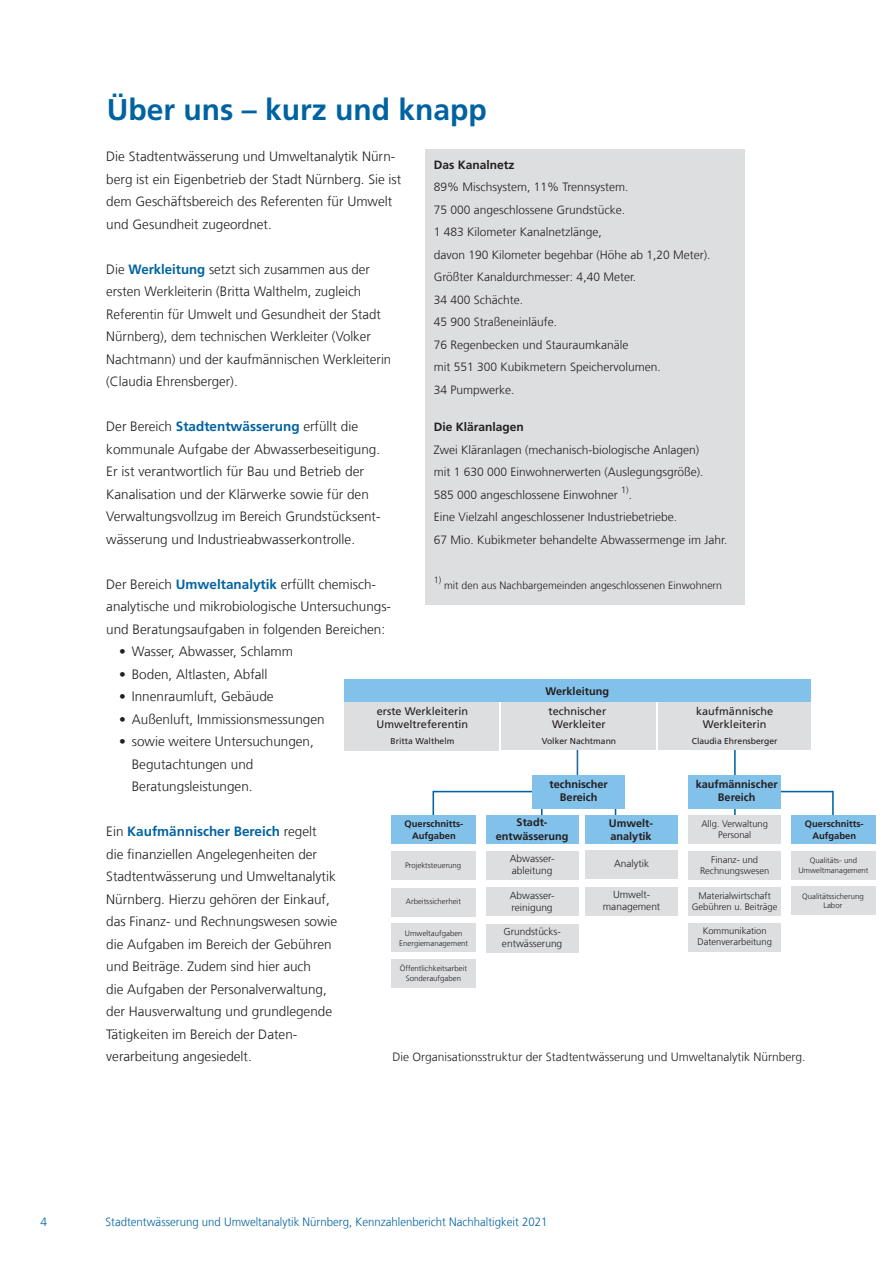
<style>
.page{position:relative;width:893px;height:1263px;background:#fff}
.page>*{position:absolute;margin:0;border:0;box-sizing:border-box;transform-origin:0 0}
.t1{font:700 30px "Frutiger LT Com";color:#0063a1}
.t2{font:300 13.5px/22.5px "Frutiger LT Com";color:#231f20}
.t3{font:300 12px/22.5px "Frutiger LT Com";color:#231f20}
.t4{font:300 12px "Frutiger LT Com";color:#0063a1;scale:.95 1}
.t5{font:700 12px "Frutiger LT Com";color:#231f20}
.t6{font:300 12px "Frutiger LT Com";color:#0063a1}
.t7{font:700 10.95px/13px "Frutiger LT Com";color:#231f20;text-align:center}
.t8{font:10.95px/13px "Frutiger LT Com";color:#231f20;text-align:center}
.t9{font:300 10.5px "Frutiger LT Com";color:#231f20}
.t10{font:300 10.2px/12.1px "Frutiger LT Com";color:#231f20}
.t11{font:300 9.3px/11.2px "Frutiger LT Com";color:#231f20;text-align:center}
.t12{font:700 9.3px/11.2px "Frutiger LT Com";color:#231f20;text-align:center}
.t13{font:300 9px "Frutiger LT Com";color:#231f20}
.t14{font:8.55px "Frutiger LT Com";color:#231f20}
.t15{font:300 7.8px/9.3px "Frutiger LT Com";color:#231f20;text-align:center}
.s1{font-weight:700;color:#0063a1}
</style>
<div class="page">
<div style="left:425px;top:149px;width:320px;height:456px;background:#dddee0"></div>
<hr style="left:577px;top:728px;width:1px;height:67px;background:#1e66a6">
<hr style="left:541px;top:798px;width:2px;height:28px;background:#0063a1">
<hr style="left:734px;top:740px;width:2px;height:82px;background:#0063a1">
<hr style="left:433px;top:791px;width:146px;height:1px;background:#0063a1">
<hr style="left:432px;top:791px;width:2px;height:27px;background:#0063a1">
<hr style="left:766px;top:791px;width:67px;height:1px;background:#0063a1">
<hr style="left:832px;top:791px;width:2px;height:27px;background:#0063a1">
<div style="left:486px;top:851px;width:93px;height:28px;background:#dddee0"></div>
<div style="left:486px;top:887px;width:93px;height:29px;background:#dddee0"></div>
<div style="left:486px;top:924px;width:93px;height:28px;background:#dddee0"></div>
<div style="left:486px;top:815px;width:93px;height:29px;background:#82c1ea"></div>
<div style="left:344px;top:701px;width:155px;height:49px;background:#dddee0"></div>
<div style="left:501px;top:701px;width:155px;height:49px;background:#dddee0"></div>
<div style="left:658px;top:701px;width:153px;height:49px;background:#dddee0"></div>
<div style="left:344px;top:679px;width:467px;height:22px;background:#82c1ea"></div>
<div style="left:585px;top:815px;width:92px;height:29px;background:#82c1ea"></div>
<div style="left:585px;top:850px;width:93px;height:29px;background:#dddee0"></div>
<div style="left:585px;top:887px;width:93px;height:29px;background:#dddee0"></div>
<div style="left:688px;top:775px;width:93px;height:33px;background:#82c1ea"></div>
<div style="left:532px;top:775px;width:93px;height:33px;background:#82c1ea"></div>
<div style="left:688px;top:815px;width:93px;height:29px;background:#dddee0"></div>
<div style="left:688px;top:851px;width:93px;height:29px;background:#dddee0"></div>
<div style="left:688px;top:887px;width:93px;height:29px;background:#dddee0"></div>
<div style="left:688px;top:923px;width:93px;height:29px;background:#dddee0"></div>
<div style="left:391px;top:815px;width:85px;height:29px;background:#82c1ea"></div>
<div style="left:392px;top:923px;width:84px;height:29px;background:#dddee0"></div>
<div style="left:392px;top:888px;width:84px;height:28px;background:#dddee0"></div>
<div style="left:391px;top:959px;width:84px;height:29px;background:#dddee0"></div>
<div style="left:391px;top:851px;width:84px;height:29px;background:#dddee0"></div>
<div style="left:792px;top:815px;width:84px;height:29px;background:#82c1ea"></div>
<div style="left:791px;top:886px;width:84px;height:29px;background:#dddee0"></div>
<div style="left:792px;top:851px;width:84px;height:29px;background:#dddee0"></div>
<h1 class="t1" style="left:107px;top:92px;width:382px">Über uns – kurz und knapp</h1>
<p class="t2" style="left:106px;top:145px;width:297px">Die Stadtentwässerung und Umweltanalytik Nürn&shy;berg ist ein Eigenbetrieb der Stadt Nürnberg. Sie ist dem Geschäftsbereich des Referenten für Umwelt und Gesundheit zugeordnet.</p>
<p class="t2" style="left:106px;top:258px;width:286px">Die <span class="s1">Werkleitung</span> setzt sich zusammen aus der ersten Werkleiterin (Britta Walthelm, zugleich Referentin für Umwelt und Gesundheit der Stadt Nürnberg), dem technischen Werkleiter (Volker Nachtmann) und der kaufmännischen Werkleiterin (Claudia Ehrensberger).</p>
<p class="t2" style="left:106px;top:415px;width:276px">Der Bereich <span class="s1">Stadtentwässerung</span> erfüllt die kommunale Aufgabe der Abwasserbeseitigung.<br>Er ist verantwortlich für Bau und Betrieb der Kanalisation und der Klärwerke sowie für den Verwaltungsvollzug im Bereich Grundstücksent&shy;wässerung und Industrieabwasserkontrolle.</p>
<p class="t2" style="left:106px;top:573px;width:286px">Der Bereich <span class="s1">Umweltanalytik</span> erfüllt chemisch&shy;analytische und mikrobiologische Untersuchungs&shy;und Beratungsaufgaben in folgenden Bereichen:</p>
<p class="t2" style="left:119px;top:640px;width:176px">• Wasser, Abwasser, Schlamm</p>
<p class="t2" style="left:119px;top:663px;width:150px">• Boden, Altlasten, Abfall</p>
<p class="t2" style="left:119px;top:685px;width:156px">• Innenraumluft, Gebäude</p>
<p class="t2" style="left:119px;top:708px;width:207px">• Außenluft, Immissionsmessungen</p>
<p class="t2" style="left:132px;top:730px;width:184px;text-indent:-13px">• sowie weitere Untersuchungen,<br>Begutachtungen und<br>Beratungsleistungen.</p>
<p class="t2" style="left:106px;top:820px;width:233px">Ein <span class="s1">Kaufmännischer Bereich</span> regelt<br>die finanziellen Angelegenheiten der Stadtentwässerung und Umweltanalytik Nürnberg. Hierzu gehören der Einkauf, das Finanz- und Rechnungswesen sowie die Aufgaben im Bereich der Gebühren und Beiträge. Zudem sind hier auch<br>die Aufgaben der Personalverwaltung, der Hausverwaltung und grundlegende Tätigkeiten im Bereich der Daten&shy;verarbeitung angesiedelt.</p>
<p class="t5" style="left:434px;top:158px;width:82px">Das Kanalnetz</p>
<p class="t3" style="left:434px;top:176px;width:278px">89% Mischsystem, 11% Trennsystem.<br>75 000 angeschlossene Grundstücke.<br>1 483 Kilometer Kanalnetzlänge,<br>davon 190 Kilometer begehbar (Höhe ab 1,20 Meter).<br>Größter Kanaldurchmesser: 4,40 Meter.<br>34 400 Schächte.<br>45 900 Straßeneinläufe.<br>76 Regenbecken und Stauraumkanäle<br>mit 551 300 Kubikmetern Speichervolumen.<br>34 Pumpwerke.</p>
<p class="t5" style="left:434px;top:420px;width:92px">Die Kläranlagen</p>
<p class="t3" style="left:434px;top:438px;width:271px">Zwei Kläranlagen (mechanisch-biologische Anlagen) mit 1 630 000 Einwohnerwerten (Auslegungsgröße).<br>585 000 angeschlossene Einwohner</p>
<p class="t13" style="left:621px;top:484px;width:9px">1)</p>
<p class="t3" style="left:434px;top:483px;width:295px;text-indent:195px">.<br>Eine Vielzahl angeschlossener Industriebetriebe.<br>67 Mio. Kubikmeter behandelte Abwassermenge im Jahr.</p>
<p class="t13" style="left:434px;top:574px;width:9px">1)</p>
<p class="t9" style="left:444px;top:579px;width:279px">mit den aus Nachbargemeinden angeschlossenen Einwohnern</p>
<p class="t7" style="left:545px;top:684px;width:65px">Werkleitung</p>
<p class="t8" style="left:696px;top:705px;width:79px">kaufmännische<br>Werkleiterin</p>
<p class="t14" style="left:692px;top:736px;width:87px">Claudia Ehrensberger</p>
<p class="t8" style="left:377px;top:705px;width:93px;text-align:left">erste Werkleiterin<br>Umweltreferentin</p>
<p class="t14" style="left:391px;top:736px;width:65px">Britta Walthelm</p>
<p class="t8" style="left:549px;top:705px;width:59px">technischer<br>Werkleiter</p>
<p class="t14" style="left:542px;top:736px;width:76px">Volker Nachtmann</p>
<p class="t7" style="left:696px;top:778px;width:83px">kaufmännischer<br>Bereich</p>
<p class="t7" style="left:550px;top:778px;width:60px">technischer<br>Bereich</p>
<p class="t7" style="left:496px;top:816px;width:74px">Stadt&shy;entwässerung</p>
<p class="t12" style="left:405px;top:819px;width:60px">Querschnitts-<br>Aufgaben</p>
<p class="t7" style="left:609px;top:816px;width:46px;text-align:left">Umwelt&shy;analytik</p>
<p class="t11" style="left:701px;top:818px;width:68px">Allg. Verwaltung<br>Personal</p>
<p class="t11" style="left:700px;top:854px;width:71px">Finanz- und<br>Rechnungswesen</p>
<p class="t11" style="left:692px;top:890px;width:87px">Materialwirtschaft<br>Gebühren u. Beiträge</p>
<p class="t11" style="left:697px;top:925px;width:76px">Kommunikation<br>Datenverarbeitung</p>
<p class="t12" style="left:805px;top:819px;width:60px">Querschnitts-<br>Aufgaben</p>
<p class="t10" style="left:510px;top:852px;width:46px">Abwasser&shy;ableitung</p>
<p class="t10" style="left:510px;top:889px;width:46px">Abwasser&shy;reinigung</p>
<p class="t10" style="left:502px;top:925px;width:62px">Grundstücks&shy;entwässerung</p>
<p class="t15" style="left:798px;top:856px;width:72px">Qualitäts- und<br>Umweltmanagement</p>
<p class="t10" style="left:614px;top:858px;width:36px">Analytik</p>
<p class="t10" style="left:603px;top:889px;width:59px;text-align:center">Umwelt&shy;management</p>
<p class="t15" style="left:405px;top:861px;width:58px">Projektsteuerung</p>
<p class="t15" style="left:802px;top:891px;width:63px">Qualitätssicherung<br>Labor</p>
<p class="t15" style="left:406px;top:897px;width:57px">Arbeitssicherheit</p>
<p class="t15" style="left:399px;top:929px;width:70px">Umweltaufgaben<br>Energiemanagement</p>
<p class="t15" style="left:400px;top:964px;width:69px">Öffentlichkeitsarbeit<br>Sonderaufgaben</p>
<p class="t3" style="left:393px;top:1046px;width:414px">Die Organisationsstruktur der Stadtentwässerung und Umweltanalytik Nürnberg.</p>
<p class="t6" style="left:40px;top:1215px;width:8px">4</p>
<p class="t4" style="left:106px;top:1215px;width:466px">Stadtentwässerung und Umweltanalytik Nürnberg, Kennzahlenbericht Nachhaltigkeit 2021</p>
</div>
